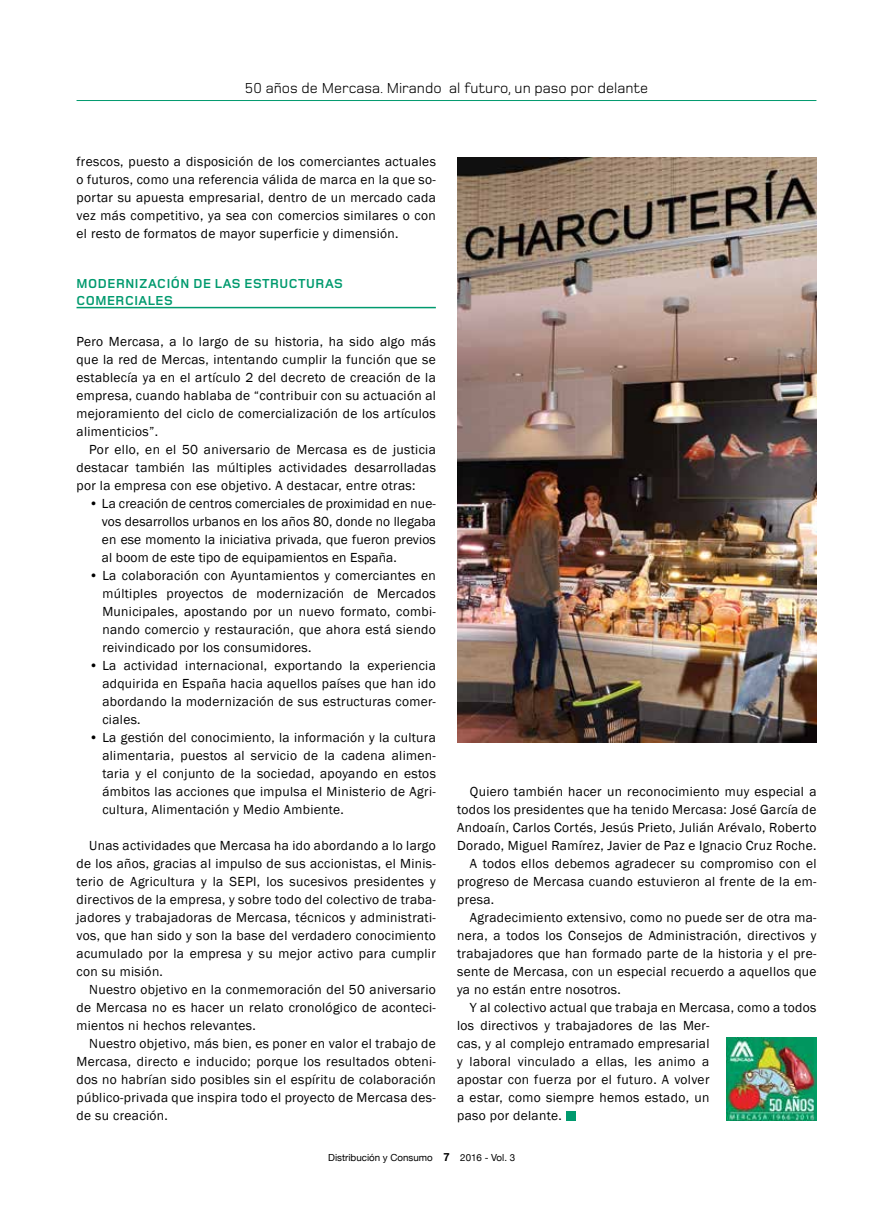
<style>
.page{position:relative;width:893px;height:1212px;background:#fff}
.page>*{position:absolute;margin:0;border:0;box-sizing:border-box;transform-origin:0 0}
.t1{font:15px "Foundry Monoline";color:#000}
.t2{font:13.5px/18px "Franklin Gothic";letter-spacing:.025em;color:#000;text-align:justify}
.t3{font:700 13.5px/16.2px "Foundry Monoline";letter-spacing:.04em;color:#009a6e}
.t4{font:9.75px "Helvetica Neue";color:#000}
.s1{font-weight:700;font-size:11.25px}
</style>
<div class="page">
<hr style="left:77px;top:307px;width:359px;height:1px;background:#009a6e">
<img style="left:458px;top:157px;width:358px;height:585px">
<div style="left:566px;top:1111px;width:9px;height:9px;background:#009a6e"></div>
<img style="left:726px;top:1038px;width:90px;height:82px">
<hr style="left:77px;top:100px;width:739px;height:1px;background:#009a6e">
<p class="t1" style="left:245px;top:79px;width:405px">50 años de Mercasa. Mirando al futuro, un paso por delante</p>
<p class="t2" style="left:77px;top:153px;width:361px">frescos, puesto a disposición de los comerciantes actuales o futuros, como una referencia válida de marca en la que so&shy;portar su apuesta empresarial, dentro de un mercado cada vez más competitivo, ya sea con comercios similares o con el resto de formatos de mayor superficie y dimensión.</p>
<p class="t3" style="left:77px;top:277px;width:268px">MODERNIZACIÓN DE LAS ESTRUCTURAS<br>COMERCIALES</p>
<p class="t2" style="left:77px;top:333px;width:361px">Pero Mercasa, a lo largo de su historia, ha sido algo más que la red de Mercas, intentando cumplir la función que se establecía ya en el artículo 2 del decreto de creación de la empresa, cuando hablaba de “contribuir con su actuación al mejoramiento del ciclo de comercialización de los artículos alimenticios”.</p>
<p class="t2" style="left:77px;top:441px;width:361px;text-indent:13px">Por ello, en el 50 aniversario de Mercasa es de justicia destacar también las múltiples actividades desarrolladas por la empresa con ese objetivo. A destacar, entre otras:</p>
<p class="t2" style="left:102px;top:495px;width:335px;text-indent:-13px">• La creación de centros comerciales de proximidad en nue&shy;vos desarrollos urbanos en los años 80, donde no llegaba en ese momento la iniciativa privada, que fueron previos al boom de este tipo de equipamientos en España.</p>
<p class="t2" style="left:102px;top:567px;width:335px;text-indent:-13px">• La colaboración con Ayuntamientos y comerciantes en múltiples proyectos de modernización de Mercados Municipales, apostando por un nuevo formato, combi&shy;nando comercio y restauración, que ahora está siendo reivindicado por los consumidores.</p>
<p class="t2" style="left:102px;top:657px;width:335px;text-indent:-13px">• La actividad internacional, exportando la experiencia adquirida en España hacia aquellos países que han ido abordando la modernización de sus estructuras comer&shy;ciales.</p>
<p class="t2" style="left:102px;top:729px;width:335px;text-indent:-13px">• La gestión del conocimiento, la información y la cultura alimentaria, puestos al servicio de la cadena alimen&shy;taria y el conjunto de la sociedad, apoyando en estos ámbitos las acciones que impulsa el Ministerio de Agri&shy;cultura, Alimentación y Medio Ambiente.</p>
<p class="t2" style="left:77px;top:837px;width:361px;text-indent:13px">Unas actividades que Mercasa ha ido abordando a lo largo de los años, gracias al impulso de sus accionistas, el Minis&shy;terio de Agricultura y la SEPI, los sucesivos presidentes y directivos de la empresa, y sobre todo del colectivo de traba&shy;jadores y trabajadoras de Mercasa, técnicos y administrati&shy;vos, que han sido y son la base del verdadero conocimiento acumulado por la empresa y su mejor activo para cumplir con su misión.</p>
<p class="t2" style="left:77px;top:981px;width:361px;text-indent:13px">Nuestro objetivo en la conmemoración del 50 aniversario de Mercasa no es hacer un relato cronológico de aconteci&shy;mientos ni hechos relevantes.</p>
<p class="t2" style="left:77px;top:1035px;width:361px;text-indent:13px">Nuestro objetivo, más bien, es poner en valor el trabajo de Mercasa, directo e inducido; porque los resultados obteni&shy;dos no habrían sido posibles sin el espíritu de colaboración público-privada que inspira todo el proyecto de Mercasa des&shy;de su creación.</p>
<p class="t2" style="left:470px;top:783px;width:348px">Quiero también hacer un reconocimiento muy especial a</p>
<p class="t2" style="left:457px;top:801px;width:361px">todos los presidentes que ha tenido Mercasa: José García de</p>
<p class="t2" style="left:457px;top:819px;width:361px">Andoaín, Carlos Cortés, Jesús Prieto, Julián Arévalo, Roberto</p>
<p class="t2" style="left:457px;top:837px;width:361px">Dorado, Miguel Ramírez, Javier de Paz e Ignacio Cruz Roche.</p>
<p class="t2" style="left:470px;top:855px;width:348px">A todos ellos debemos agradecer su compromiso con el</p>
<p class="t2" style="left:457px;top:873px;width:361px">progreso de Mercasa cuando estuvieron al frente de la em-</p>
<p class="t2" style="left:457px;top:891px;width:39px">presa.</p>
<p class="t2" style="left:470px;top:909px;width:348px">Agradecimiento extensivo, como no puede ser de otra ma-</p>
<p class="t2" style="left:457px;top:927px;width:361px">nera, a todos los Consejos de Administración, directivos y</p>
<p class="t2" style="left:457px;top:945px;width:361px">trabajadores que han formado parte de la historia y el pre-</p>
<p class="t2" style="left:457px;top:963px;width:361px">sente de Mercasa, con un especial recuerdo a aquellos que</p>
<p class="t2" style="left:457px;top:981px;width:165px">ya no están entre nosotros.</p>
<p class="t2" style="left:470px;top:999px;width:348px">Y al colectivo actual que trabaja en Mercasa, como a todos</p>
<p class="t2" style="left:457px;top:1017px;width:254px">los directivos y trabajadores de las Mer-</p>
<p class="t2" style="left:457px;top:1035px;width:254px">cas, y al complejo entramado empresarial</p>
<p class="t2" style="left:457px;top:1053px;width:254px">y laboral vinculado a ellas, les animo a</p>
<p class="t2" style="left:457px;top:1071px;width:254px">apostar con fuerza por el futuro. A volver</p>
<p class="t2" style="left:457px;top:1089px;width:254px">a estar, como siempre hemos estado, un</p>
<p class="t2" style="left:457px;top:1107px;width:106px">paso por delante.</p>
<p class="t4" style="left:328px;top:1152px;width:188px">Distribución y Consumo <span class="s1">7</span> 2016 - Vol. 3</p>
</div>
